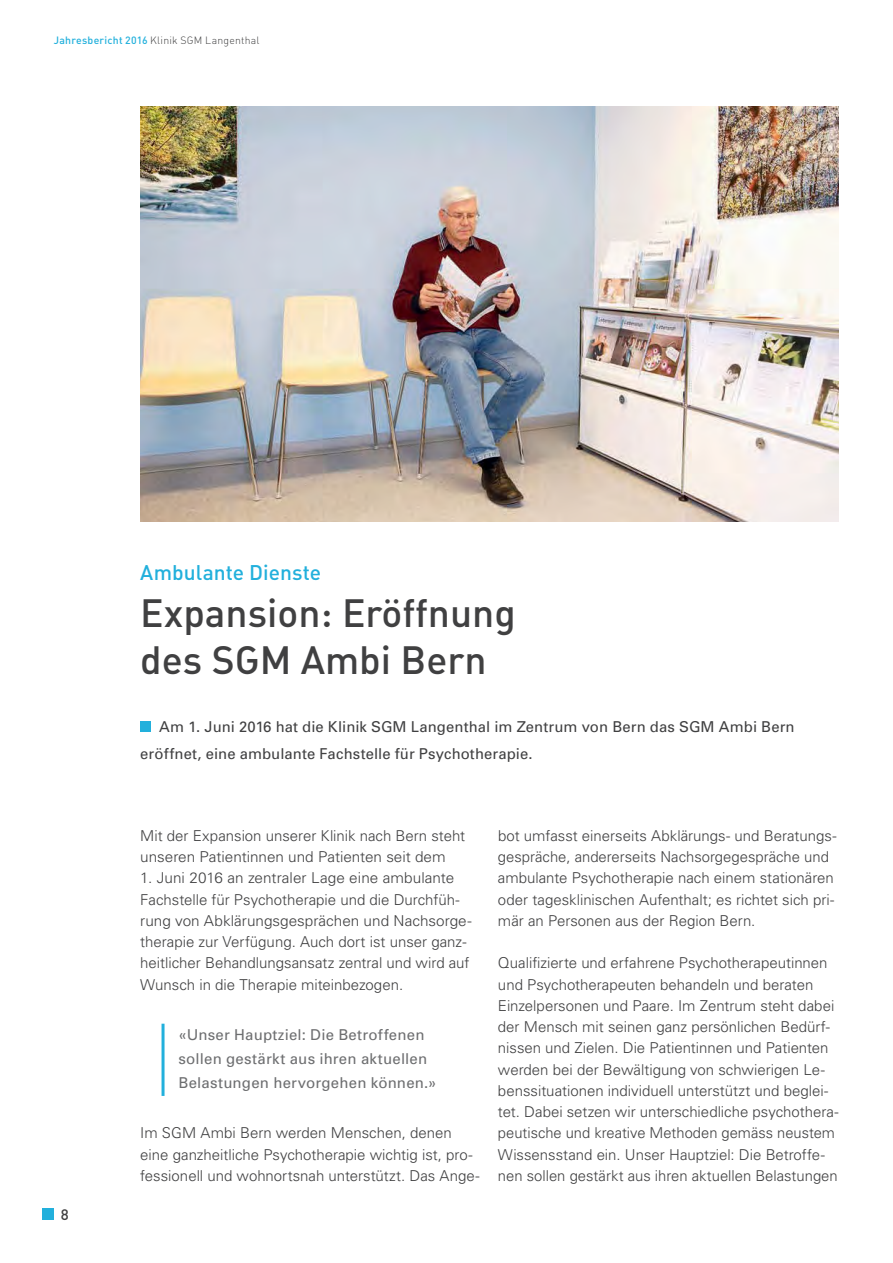
<style>
.page{position:relative;width:893px;height:1263px;background:#fff}
.page>*{position:absolute;margin:0;border:0;box-sizing:border-box;transform-origin:0 0}
.t1{font:39px/46.8px "DIN Medium Alternate";color:#404041}
.t2{font:21px "DIN Medium Alternate";color:#22b0dc}
.t3{font:300 15px/21.3px "Univers";color:#404041}
.t4{font:15px/27px "Univers";letter-spacing:.005em;color:#404041}
.t5{font:15px/24px "Univers";letter-spacing:.015em;color:#6d6e70}
.t6{font:500 15px "DIN";color:#404041}
.t7{font:10.5px "DIN Light Alternate";letter-spacing:.02em;color:#404041}
.s1{font-family:"DIN Medium Alternate";color:#22b0dc}
.s2{font-family:"DIN";font-weight:500;color:#22b0dc}
</style>
<div class="page">
<div style="left:42px;top:1209px;width:12px;height:11px;background:#22b0dc"></div>
<div style="left:140px;top:721px;width:11px;height:11px;background:#22b0dc"></div>
<img style="left:140px;top:107px;width:699px;height:415px">
<hr style="left:162px;top:1024px;width:3px;height:72px;background:#22b0dc">
<p class="t7" style="left:54px;top:34px;width:207px"><span class="s1">Jahresbericht</span> <span class="s2">2016</span> Klinik SGM Langenthal</p>
<h2 class="t2" style="left:140px;top:565px;width:182px">Ambulante Dienste</h2>
<h1 class="t1" style="left:140px;top:594px;width:377px">Expansion: Eröffnung des SGM Ambi Bern</h1>
<p class="t4" style="left:140px;top:714px;width:656px;text-indent:19px">Am 1. Juni 2016 hat die Klinik SGM Langenthal im Zentrum von Bern das SGM Ambi Bern eröffnet, eine ambulante Fachstelle für Psychotherapie.</p>
<p class="t6" style="left:61px;top:1206px;width:9px">8</p>
<p class="t3" style="left:140px;top:826px;width:326px">Mit der Expansion unserer Klinik nach Bern steht unseren Patientinnen und Patienten seit dem</p>
<p class="t3" style="left:140px;top:869px;width:333px">1. Juni 2016 an zentraler Lage eine ambulante Fachstelle für Psychotherapie und die Durchfüh&shy;rung von Abklärungsgesprächen und Nachsorge&shy;therapie zur Verfügung. Auch dort ist unser ganz&shy;heitlicher Behandlungsansatz zentral und wird auf Wunsch in die Therapie miteinbezogen.</p>
<p class="t5" style="left:179px;top:1024px;width:260px">«Unser Hauptziel: Die Betroffenen sollen gestärkt aus ihren aktuellen<br>Belastungen hervorgehen können.»</p>
<p class="t3" style="left:140px;top:1124px;width:341px">Im SGM Ambi Bern werden Menschen, denen eine ganzheitliche Psychotherapie wichtig ist, pro&shy;fessionell und wohnortsnah unterstützt. Das Ange-</p>
<p class="t3" style="left:498px;top:826px;width:340px">bot umfasst einerseits Abklärungs- und Beratungs&shy;gespräche, andererseits Nachsorgegespräche und ambulante Psychotherapie nach einem stationären oder tagesklinischen Aufenthalt; es richtet sich pri&shy;mär an Personen aus der Region Bern.</p>
<p class="t3" style="left:498px;top:954px;width:342px">Qualifizierte und erfahrene Psychotherapeutinnen und Psychotherapeuten behandeln und beraten Einzelpersonen und Paare. Im Zentrum steht dabei der Mensch mit seinen ganz persönlichen Bedürf&shy;nissen und Zielen. Die Patientinnen und Patienten werden bei der Bewältigung von schwierigen Le&shy;benssituationen individuell unterstützt und beglei&shy;tet. Dabei setzen wir unterschiedliche psychothera&shy;peutische und kreative Methoden gemäss neustem Wissensstand ein. Unser Hauptziel: Die Betroffe&shy;nen sollen gestärkt aus ihren aktuellen Belastungen</p>
</div>
